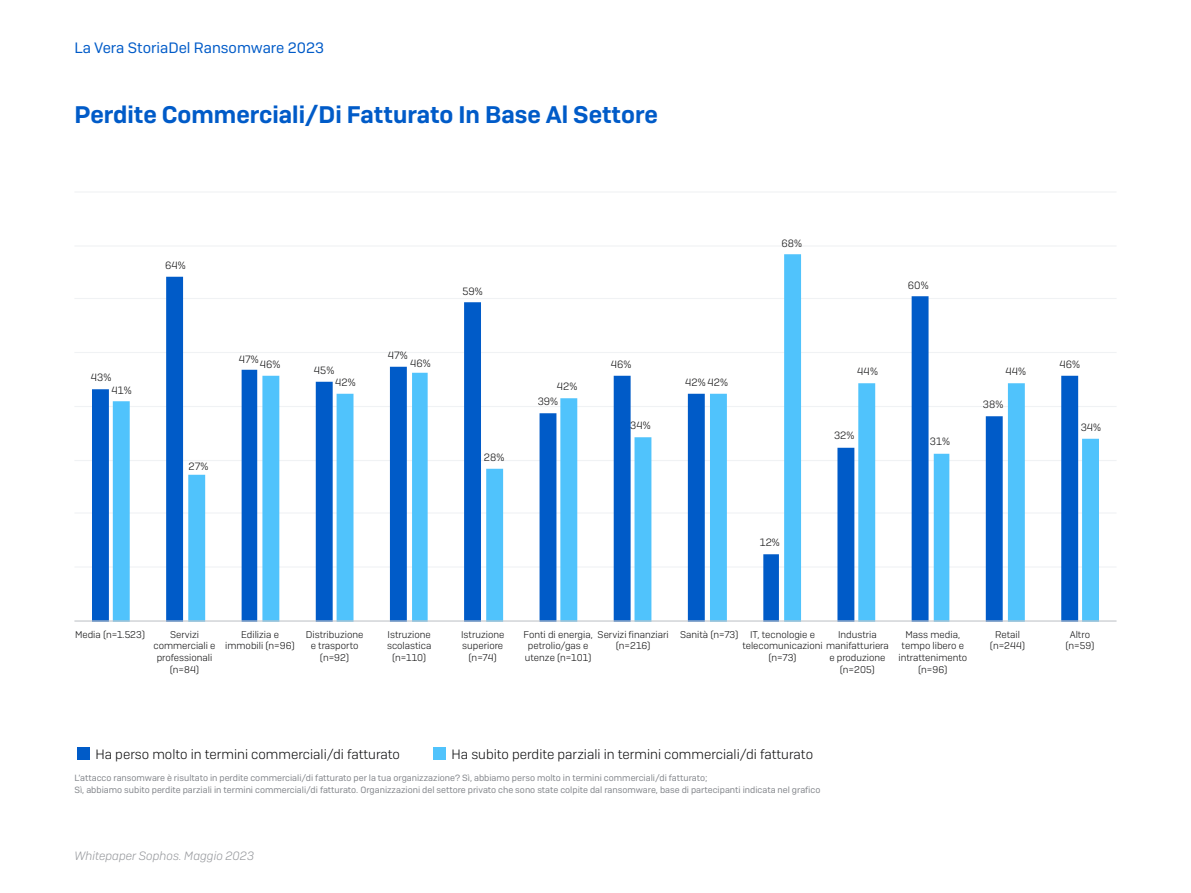
<style>
.page{position:relative;width:1191px;height:893px;background:#fff}
.page>*{position:absolute;margin:0;border:0;box-sizing:border-box;transform-origin:0 0}
.Subheading_1{font:600 24px "Sophos Sans";color:#005bc8}
.t1{font:15px "Sophos Sans";color:#005bc8}
.Body_Copy{font:300 13.5px "Sophos Sans";color:#0d0d0e}
.t2{font:italic 300 12px "Sophos Sans";color:#96989c}
.Body_Copy-2{font:300 10.5px "Sophos Sans";color:#0d0d0e}
.Body_Copy-3{font:300 9.75px/11.7px "Sophos Sans";color:#0d0d0e;text-align:center}
.Note{font:9px/12px "Sophos Sans";color:#83868b}
</style>
<div class="page">
<div style="left:77px;top:747px;width:12px;height:12px;background:#005bc8"></div>
<div style="left:433px;top:747px;width:12px;height:12px;background:#50c3fc"></div>
<hr style="left:74px;top:191px;width:1042px;height:2px;background:#f0f2f4">
<hr style="left:74px;top:245px;width:1042px;height:2px;background:#f0f2f4">
<hr style="left:74px;top:298px;width:1042px;height:1px;background:#f0f2f4">
<hr style="left:74px;top:352px;width:1042px;height:1px;background:#f0f2f4">
<hr style="left:74px;top:406px;width:1042px;height:1px;background:#f0f2f4">
<hr style="left:74px;top:460px;width:1042px;height:1px;background:#f0f2f4">
<hr style="left:74px;top:512px;width:1042px;height:2px;background:#f0f2f4">
<hr style="left:74px;top:566px;width:1042px;height:2px;background:#f0f2f4">
<svg style="left:92px;top:389px;width:21px;height:231px;background:#307ad2"></svg>
<svg style="left:113px;top:254px;width:986px;height:366px"></svg>
<hr style="left:74px;top:620px;width:1042px;height:2px;background:#c2c5ca">
<h2 class="t1" style="left:74px;top:39px;width:251px">La Vera StoriaDel Ransomware 2023</h2>
<p class="Subheading_1" style="left:74px;top:100px;width:585px">Perdite Commerciali/Di Fatturato In Base Al Settore</p>
<p class="Body_Copy-2" style="left:91px;top:371px;width:22px">43%</p>
<p class="Body_Copy-2" style="left:111px;top:384px;width:22px">41%</p>
<p class="Body_Copy-2" style="left:165px;top:259px;width:22px">64%</p>
<p class="Body_Copy-2" style="left:239px;top:353px;width:21px">47%</p>
<p class="Body_Copy-2" style="left:260px;top:359px;width:22px">46%</p>
<p class="Body_Copy-2" style="left:189px;top:460px;width:21px">27%</p>
<p class="Body_Copy-2" style="left:314px;top:365px;width:22px">45%</p>
<p class="Body_Copy-2" style="left:335px;top:376px;width:22px">42%</p>
<p class="Body_Copy-2" style="left:388px;top:349px;width:21px">47%</p>
<p class="Body_Copy-2" style="left:410px;top:357px;width:22px">46%</p>
<p class="Body_Copy-2" style="left:462px;top:285px;width:22px">59%</p>
<p class="Body_Copy-2" style="left:484px;top:451px;width:22px">28%</p>
<p class="Body_Copy-2" style="left:557px;top:380px;width:22px">42%</p>
<p class="Body_Copy-2" style="left:538px;top:395px;width:22px">39%</p>
<p class="Body_Copy-2" style="left:611px;top:359px;width:22px">46%</p>
<p class="Body_Copy-2" style="left:630px;top:419px;width:22px">34%</p>
<p class="Body_Copy-2" style="left:685px;top:376px;width:44px">42% 42%</p>
<p class="Body_Copy-2" style="left:781px;top:237px;width:22px">68%</p>
<p class="Body_Copy-2" style="left:908px;top:279px;width:22px">60%</p>
<p class="Body_Copy-2" style="left:857px;top:365px;width:22px">44%</p>
<p class="Body_Copy-2" style="left:834px;top:429px;width:22px">32%</p>
<p class="Body_Copy-2" style="left:930px;top:436px;width:22px">31%</p>
<p class="Body_Copy-2" style="left:1005px;top:365px;width:22px">44%</p>
<p class="Body_Copy-2" style="left:983px;top:398px;width:22px">38%</p>
<p class="Body_Copy-2" style="left:1059px;top:359px;width:22px">46%</p>
<p class="Body_Copy-2" style="left:1080px;top:421px;width:22px">34%</p>
<p class="Body_Copy-2" style="left:759px;top:536px;width:22px">12%</p>
<p class="Body_Copy-3" style="left:75px;top:628px;width:72px">Media (n=1.523)</p>
<p class="Body_Copy-3" style="left:153px;top:628px;width:64px">Servizi commerciali e professionali (n=84)</p>
<p class="Body_Copy-3" style="left:225px;top:628px;width:71px">Edilizia e immobili (n=96)</p>
<p class="Body_Copy-3" style="left:306px;top:628px;width:59px">Distribuzione e trasporto (n=92)</p>
<p class="Body_Copy-3" style="left:387px;top:628px;width:46px">Istruzione scolastica (n=110)</p>
<p class="Body_Copy-3" style="left:461px;top:628px;width:45px">Istruzione superiore (n=74)</p>
<p class="Body_Copy-3" style="left:523px;top:628px;width:71px">Fonti di energia, petrolio/gas e utenze (n=101)</p>
<p class="Body_Copy-3" style="left:597px;top:628px;width:73px">Servizi finanziari (n=216)</p>
<p class="Body_Copy-3" style="left:680px;top:628px;width:60px">Sanità (n=73)</p>
<p class="Body_Copy-3" style="left:750px;top:628px;width:66px">IT, tecnologie e</p>
<p class="Body_Copy-3" style="left:838px;top:628px;width:40px">Industria</p>
<p class="Body_Copy-3" style="left:829px;top:651px;width:58px">e produzione (n=205)</p>
<p class="Body_Copy-3" style="left:742px;top:640px;width:148px">telecomunicazioni manifatturiera</p>
<p class="Body_Copy-3" style="left:768px;top:651px;width:30px">(n=73)</p>
<p class="Body_Copy-3" style="left:898px;top:628px;width:70px">Mass media, tempo libero e intrattenimento (n=96)</p>
<p class="Body_Copy-3" style="left:990px;top:628px;width:37px">Retail (n=244)</p>
<p class="Body_Copy-3" style="left:1065px;top:628px;width:30px">Altro (n=59)</p>
<p class="Body_Copy" style="left:96px;top:746px;width:306px">Ha perso molto in termini commerciali/di fatturato</p>
<p class="Body_Copy" style="left:451px;top:746px;width:363px">Ha subito perdite parziali in termini commerciali/di fatturato</p>
<p class="Note" style="left:74px;top:772px;width:747px">L’attacco ransomware è risultato in perdite commerciali/di fatturato per la tua organizzazione? Sì, abbiamo perso molto in termini commerciali/di fatturato;<br>Sì, abbiamo subito perdite parziali in termini commerciali/di fatturato. Organizzazioni del settore privato che sono state colpite dal ransomware, base di partecipanti indicata nel grafico</p>
<p class="t2" style="left:74px;top:848px;width:181px">Whitepaper Sophos. Maggio 2023</p>
</div>
